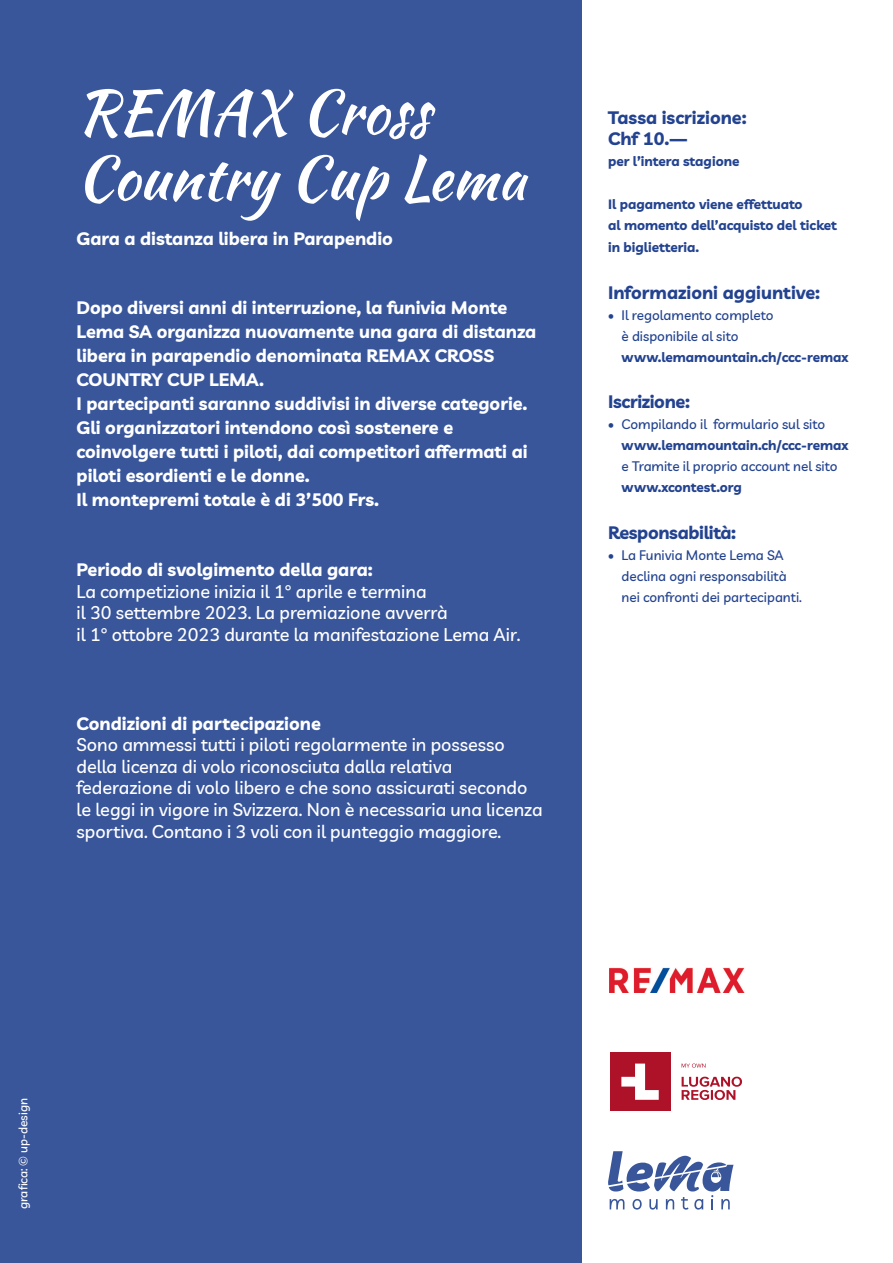
<style>
.page{position:relative;width:893px;height:1263px;background:#fff}
.page>*{position:absolute;margin:0;border:0;box-sizing:border-box;transform-origin:0 0}
.t1{font:60px/66px "Kaushan Script";color:#fff}
.t2{font:700 18px/24px "Livvic";color:#fff}
.t3{font:500 18px/21.6px "Livvic";color:#fff}
.t4{font:700 18px/21.6px "Livvic";color:#234390}
.t5{font:700 18px "Livvic";letter-spacing:-.02em;color:#234390}
.t6{font:500 13.5px/21px "Livvic";color:#234390}
.t7{font:700 13.5px/21.3px "Livvic";color:#234390}
.t8{font:500 12px "Livvic";color:#fff}
.s1{font-weight:900}
.s2{font-weight:700}
</style>
<div class="page">
<div style="left:0;top:0;width:582px;height:1263px;background:#39569b"></div>
<svg style="left:608px;top:1151px;width:125px;height:58px"></svg>
<div style="left:610px;top:1052px;width:60px;height:59px;background:#ae1229"></div>
<svg style="left:621px;top:1063px;width:38px;height:37px"></svg>
<svg style="left:682px;top:1063px;width:23px;height:5px"></svg>
<svg style="left:682px;top:1077px;width:60px;height:23px"></svg>
<img style="left:610px;top:967px;width:135px;height:25px">
<h1 class="t1" style="left:77px;top:79px;width:451px">REMAX Cross<br>Country Cup Lema</h1>
<p class="t2" style="left:77px;top:225px;width:318px">Gara a distanza libera in Parapendio</p>
<p class="t2" style="left:77px;top:294px;width:461px">Dopo diversi anni di interruzione, la funivia Monte Lema SA organizza nuovamente una gara di distanza libera in parapendio denominata REMAX CROSS COUNTRY CUP LEMA.<br>I partecipanti saranno suddivisi in diverse categorie.<br>Gli organizzatori intendono così sostenere e coinvolgere tutti i piloti, dai competitori affermati ai piloti esordienti e le donne.<br>Il montepremi totale è di 3’500 Frs.</p>
<p class="t2" style="left:77px;top:556px;width:298px">Periodo di svolgimento della gara:</p>
<p class="t3" style="left:77px;top:579px;width:445px">La competizione inizia il 1° aprile e termina<br>il 30 settembre 2023. La premiazione avverrà<br>il 1° ottobre 2023 durante la manifestazione Lema Air.</p>
<p class="t2" style="left:77px;top:709px;width:246px">Condizioni di partecipazione</p>
<p class="t3" style="left:77px;top:733px;width:468px">Sono ammessi tutti i piloti regolarmente in possesso della licenza di volo riconosciuta dalla relativa federazione di volo libero e che sono assicurati secondo le leggi in vigore in Svizzera. Non è necessaria una licenza sportiva. Contano i 3 voli con il punteggio maggiore.</p>
<p class="t4" style="left:608px;top:105px;width:140px">Tassa iscrizione:<br>Chf 10.—</p>
<p class="t7" style="left:608px;top:150px;width:133px">per l’intera stagione</p>
<p class="t7" style="left:608px;top:192px;width:230px">Il pagamento viene effettuato<br>al momento dell’acquisto del ticket in biglietteria.</p>
<p class="t4" style="left:608px;top:280px;width:214px">Informazioni aggiuntive:</p>
<p class="t6" style="left:622px;top:303px;width:153px;text-indent:-14px"><span class="s1">•</span> Il regolamento completo è disponibile al sito</p>
<p class="t7" style="left:622px;top:345px;width:228px">www.lemamountain.ch/ccc-remax</p>
<p class="t5" style="left:608px;top:388px;width:83px">Iscrizione:</p>
<p class="t6" style="left:622px;top:413px;width:228px;text-indent:-14px"><span class="s1">•</span> Compilando il formulario sul sito <span class="s2">www.lemamountain.ch/ccc-remax</span></p>
<p class="t6" style="left:622px;top:455px;width:218px">e Tramite il proprio account nel sito</p>
<p class="t7" style="left:622px;top:475px;width:122px">www.xcontest.org</p>
<p class="t5" style="left:608px;top:518px;width:130px">Responsabilità:</p>
<p class="t6" style="left:622px;top:543px;width:182px;text-indent:-14px"><span class="s1">•</span> La Funivia Monte Lema SA declina ogni responsabilità nei confronti dei partecipanti.</p>
<p class="t8" style="left:14px;top:1209px;width:112px;rotate:-90deg">grafica: © up-design</p>
</div>
